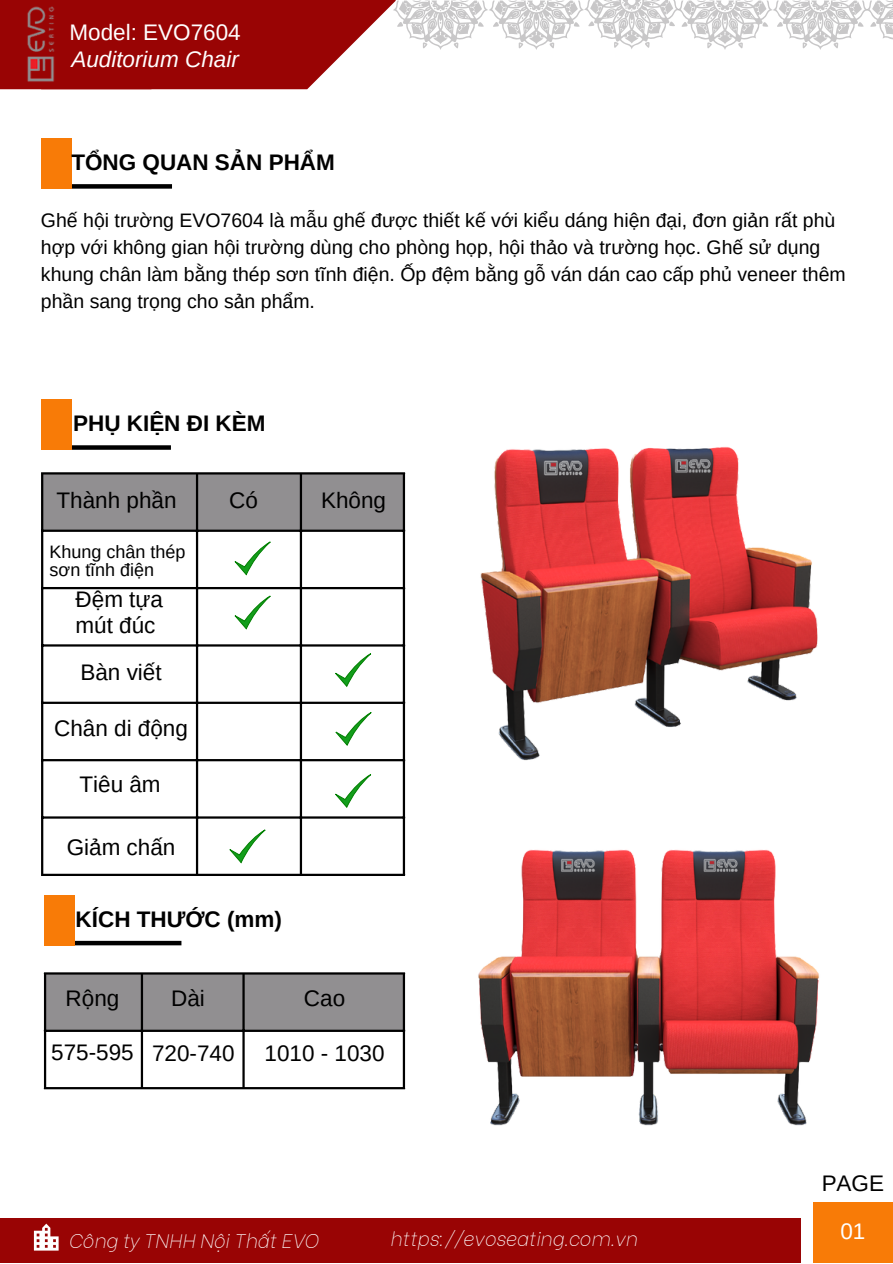
<style>
.page{position:relative;width:893px;height:1264px;background:#fff}
.page>*{position:absolute;margin:0;border:0;box-sizing:border-box;transform-origin:0 0}
.t1{font:22.5px "Arimo";color:#000}
.t2{font:700 22.5px "Arimo";color:#000}
.t3{font:22.5px "Arimo";color:#000}
.t4{font:22.5px "Arimo";color:#fff}
.t5{font:italic 22.5px "Arimo";color:#fff}
.t6{font:19.5px/27px "Arimo";color:#000}
.t7{font:italic 100 19.5px "Be Vietnam";color:#fff}
.t8{font:18px/18px "Arimo";color:#000}
</style>
<div class="page">
<svg style="left:240px;top:0;width:153px;height:89px;fill:#990404"></svg>
<div style="left:0;top:0;width:240px;height:89px;background:#990404"></div>
<div style="left:56px;top:184px;width:116px;height:5px;background:#000"></div>
<img style="left:27px;top:6px;width:28px;height:76px">
<div style="left:41px;top:138px;width:30px;height:51px;background:#f87b07"></div>
<div style="left:66px;top:940px;width:115px;height:5px;background:#000"></div>
<div style="left:44px;top:895px;width:30px;height:50px;background:#f87b07"></div>
<div style="left:46px;top:974px;width:357px;height:55px;background:#918f91"></div>
<hr style="left:44px;top:974px;width:2px;height:113px;background:#000">
<hr style="left:141px;top:974px;width:2px;height:113px;background:#000">
<hr style="left:242px;top:974px;width:3px;height:113px;background:#000">
<hr style="left:403px;top:974px;width:2px;height:113px;background:#000">
<hr style="left:44px;top:972px;width:361px;height:2px;background:#000">
<hr style="left:44px;top:1029px;width:361px;height:2px;background:#000">
<hr style="left:44px;top:1087px;width:361px;height:2px;background:#000">
<div style="left:55px;top:445px;width:116px;height:5px;background:#000"></div>
<div style="left:41px;top:399px;width:31px;height:51px;background:#f87b07"></div>
<div style="left:43px;top:474px;width:360px;height:55px;background:#918f91"></div>
<hr style="left:41px;top:474px;width:2px;height:399px;background:#000">
<hr style="left:196px;top:474px;width:2px;height:399px;background:#000">
<hr style="left:300px;top:474px;width:2px;height:399px;background:#000">
<hr style="left:403px;top:474px;width:2px;height:399px;background:#000">
<hr style="left:41px;top:472px;width:364px;height:2px;background:#000">
<hr style="left:41px;top:529px;width:364px;height:3px;background:#000">
<hr style="left:41px;top:587px;width:364px;height:2px;background:#000">
<hr style="left:41px;top:644px;width:364px;height:2px;background:#000">
<hr style="left:41px;top:701px;width:364px;height:3px;background:#000">
<hr style="left:41px;top:759px;width:364px;height:2px;background:#000">
<hr style="left:41px;top:816px;width:364px;height:2px;background:#000">
<hr style="left:41px;top:873px;width:364px;height:3px;background:#000">
<svg style="left:234px;top:541px;width:36px;height:34px"></svg>
<div style="left:0;top:1218px;width:800px;height:44px;background:#990404"></div>
<div style="left:813px;top:1202px;width:79px;height:60px;background:#f87b07"></div>
<svg style="left:34px;top:1223px;width:25px;height:27px"></svg>
<svg style="left:393px;top:0;width:500px;height:50px"></svg>
<svg style="left:234px;top:595px;width:36px;height:34px"></svg>
<svg style="left:335px;top:653px;width:36px;height:34px"></svg>
<svg style="left:335px;top:712px;width:36px;height:33px"></svg>
<svg style="left:335px;top:774px;width:36px;height:34px"></svg>
<svg style="left:229px;top:829px;width:36px;height:34px"></svg>
<img style="left:480px;top:447px;width:338px;height:314px">
<img style="left:478px;top:849px;width:342px;height:277px">
<p class="t4" style="left:69px;top:19px;width:173px">Model: EVO7604</p>
<p class="t5" style="left:71px;top:46px;width:169px">Auditorium Chair</p>
<p class="t2" style="left:71px;top:150px;width:265px">TỔNG QUAN SẢN PHẨM</p>
<p class="t6" style="left:41px;top:207px;width:806px">Ghế hội trường EVO7604 là mẫu ghế được thiết kế với kiểu dáng hiện đại, đơn giản rất phù hợp với không gian hội trường dùng cho phòng họp, hội thảo và trường học. Ghế sử dụng khung chân làm bằng thép sơn tĩnh điện. Ốp đệm bằng gỗ ván dán cao cấp phủ veneer thêm phần sang trọng cho sản phẩm.</p>
<p class="t2" style="left:73px;top:411px;width:194px">PHỤ KIỆN ĐI KÈM</p>
<p class="t1" style="left:57px;top:488px;width:121px">Thành phần</p>
<p class="t1" style="left:229px;top:487px;width:30px">Có</p>
<p class="t1" style="left:321px;top:488px;width:66px">Không</p>
<p class="t8" style="left:50px;top:542px;width:137px">Khung chân thép sơn tĩnh điện</p>
<p class="t1" style="left:76px;top:587px;width:89px">Đệm tựa</p>
<p class="t1" style="left:76px;top:613px;width:81px">mút đúc</p>
<p class="t1" style="left:80px;top:660px;width:83px">Bàn viết</p>
<p class="t1" style="left:54px;top:716px;width:135px">Chân di động</p>
<p class="t1" style="left:79px;top:772px;width:83px">Tiêu âm</p>
<p class="t1" style="left:67px;top:834px;width:110px">Giảm chấn</p>
<p class="t2" style="left:76px;top:906px;width:208px">KÍCH THƯỚC (mm)</p>
<p class="t1" style="left:66px;top:985px;width:55px">Rộng</p>
<p class="t3" style="left:171px;top:985px;width:35px">Dài</p>
<p class="t3" style="left:304px;top:985px;width:43px">Cao</p>
<p class="t3" style="left:51px;top:1039px;width:84px">575-595</p>
<p class="t3" style="left:152px;top:1040px;width:84px">720-740</p>
<p class="t3" style="left:264px;top:1040px;width:121px">1010 - 1030</p>
<p class="t7" style="left:68px;top:1224px;width:252px">Công ty TNHH Nội Thất EVO</p>
<p class="t7" style="left:390px;top:1222px;width:249px">https://evoseating.com.vn</p>
<p class="t1" style="left:821px;top:1170px;width:64px">PAGE</p>
<p class="t4" style="left:840px;top:1218px;width:26px">01</p>
</div>
